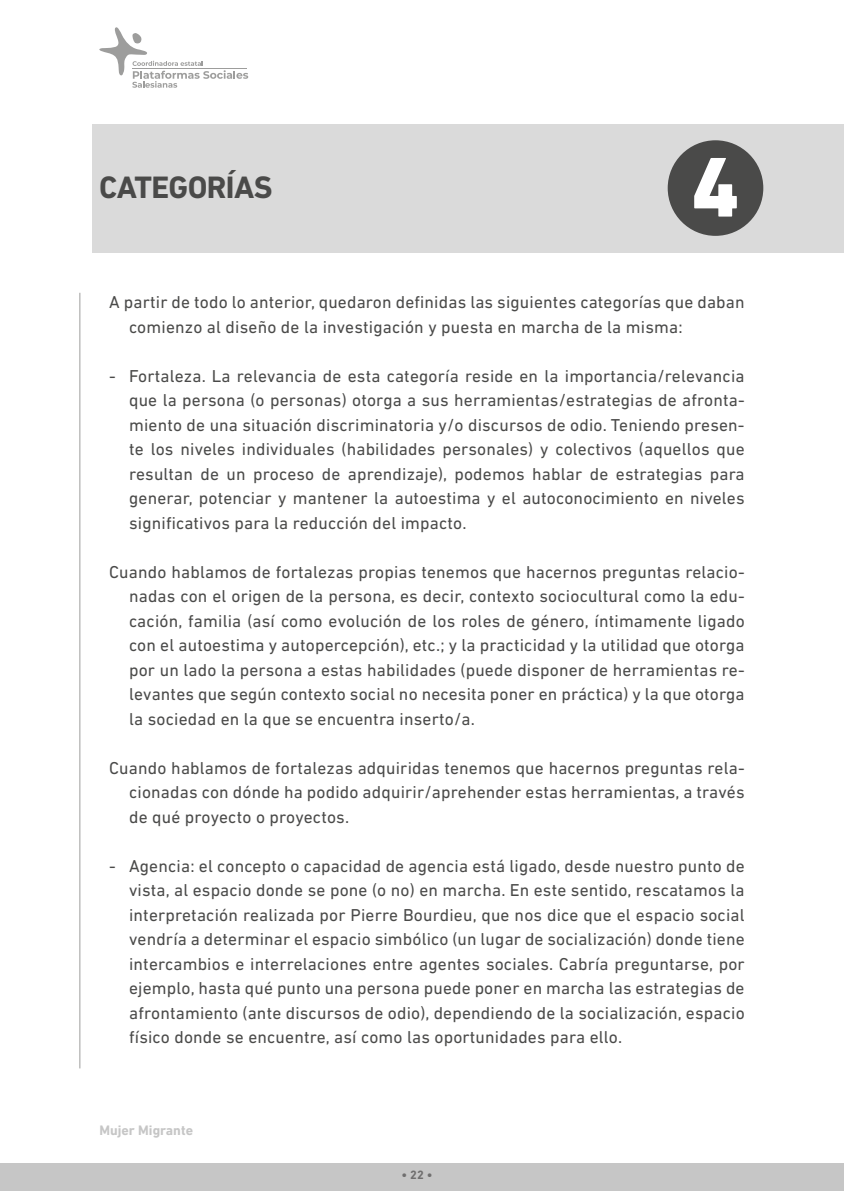
<style>
.page{position:relative;width:844px;height:1191px;background:#fff}
.page>*{position:absolute;margin:0;border:0;box-sizing:border-box;transform-origin:0 0}
.t1{font:800 86.1px "DIN Next LT Pro";color:#fff}
.t2{font:700 31.5px "DIN Next LT Pro";letter-spacing:-.02em;color:#4a4a49}
.t3{font:17.5px/24.5px "DIN Next LT Pro";letter-spacing:.01em;color:#4a4a49;text-align:justify}
.t4{font:700 14px "DIN Next LT Pro";color:#c6c6c6}
.t5{font:700 12.25px "DIN Next LT Pro";color:#706f6f}
</style>
<div class="page">
<svg style="left:99px;top:27px;width:149px;height:61px"></svg>
<div style="left:93px;top:124px;width:750px;height:128px;background:#dadada"></div>
<div style="left:667px;top:140px;width:96px;height:96px;background:#4a4a49;border-radius:50%"></div>
<hr style="left:79px;top:293px;width:1px;height:775px;background:#9d9d9c">
<div style="left:0;top:1163px;width:843px;height:28px;background:#c6c6c6"></div>
<h2 class="t2" style="left:99px;top:169px;width:175px">CATEGORÍAS</h2>
<h1 class="t1" style="left:691px;top:136px;width:50px">4</h1>
<p class="t3" style="left:129px;top:290px;width:617px;text-indent:-20px">A partir de todo lo anterior, quedaron definidas las siguientes categorías que daban comienzo al diseño de la investigación y puesta en marcha de la misma:</p>
<p class="t3" style="left:129px;top:363px;width:617px;text-indent:-20px">- Fortaleza. La relevancia de esta categoría reside en la importancia/relevancia que la persona (o personas) otorga a sus herramientas/estrategias de afronta&shy;miento de una situación discriminatoria y/o discursos de odio. Teniendo presen&shy;te los niveles individuales (habilidades personales) y colectivos (aquellos que resultan de un proceso de aprendizaje), podemos hablar de estrategias para generar, potenciar y mantener la autoestima y el autoconocimiento en niveles significativos para la reducción del impacto.</p>
<p class="t3" style="left:129px;top:559px;width:617px;text-indent:-20px">Cuando hablamos de fortalezas propias tenemos que hacernos preguntas relacio&shy;nadas con el origen de la persona, es decir, contexto sociocultural como la edu&shy;cación, familia (así como evolución de los roles de género, íntimamente ligado con el autoestima y autopercepción), etc.; y la practicidad y la utilidad que otorga por un lado la persona a estas habilidades (puede disponer de herramientas re&shy;levantes que según contexto social no necesita poner en práctica) y la que otorga la sociedad en la que se encuentra inserto/a.</p>
<p class="t3" style="left:129px;top:755px;width:617px;text-indent:-20px">Cuando hablamos de fortalezas adquiridas tenemos que hacernos preguntas rela&shy;cionadas con dónde ha podido adquirir/aprehender estas herramientas, a través de qué proyecto o proyectos.</p>
<p class="t3" style="left:129px;top:853px;width:617px;text-indent:-20px">- Agencia: el concepto o capacidad de agencia está ligado, desde nuestro punto de vista, al espacio donde se pone (o no) en marcha. En este sentido, rescatamos la interpretación realizada por Pierre Bourdieu, que nos dice que el espacio social vendría a determinar el espacio simbólico (un lugar de socialización) donde tiene intercambios e interrelaciones entre agentes sociales. Cabría preguntarse, por ejemplo, hasta qué punto una persona puede poner en marcha las estrategias de afrontamiento (ante discursos de odio), dependiendo de la socialización, espacio físico donde se encuentre, así como las oportunidades para ello.</p>
<p class="t4" style="left:99px;top:1122px;width:95px">Mujer Migrante</p>
<p class="t5" style="left:401px;top:1167px;width:33px">• 22 •</p>
</div>
